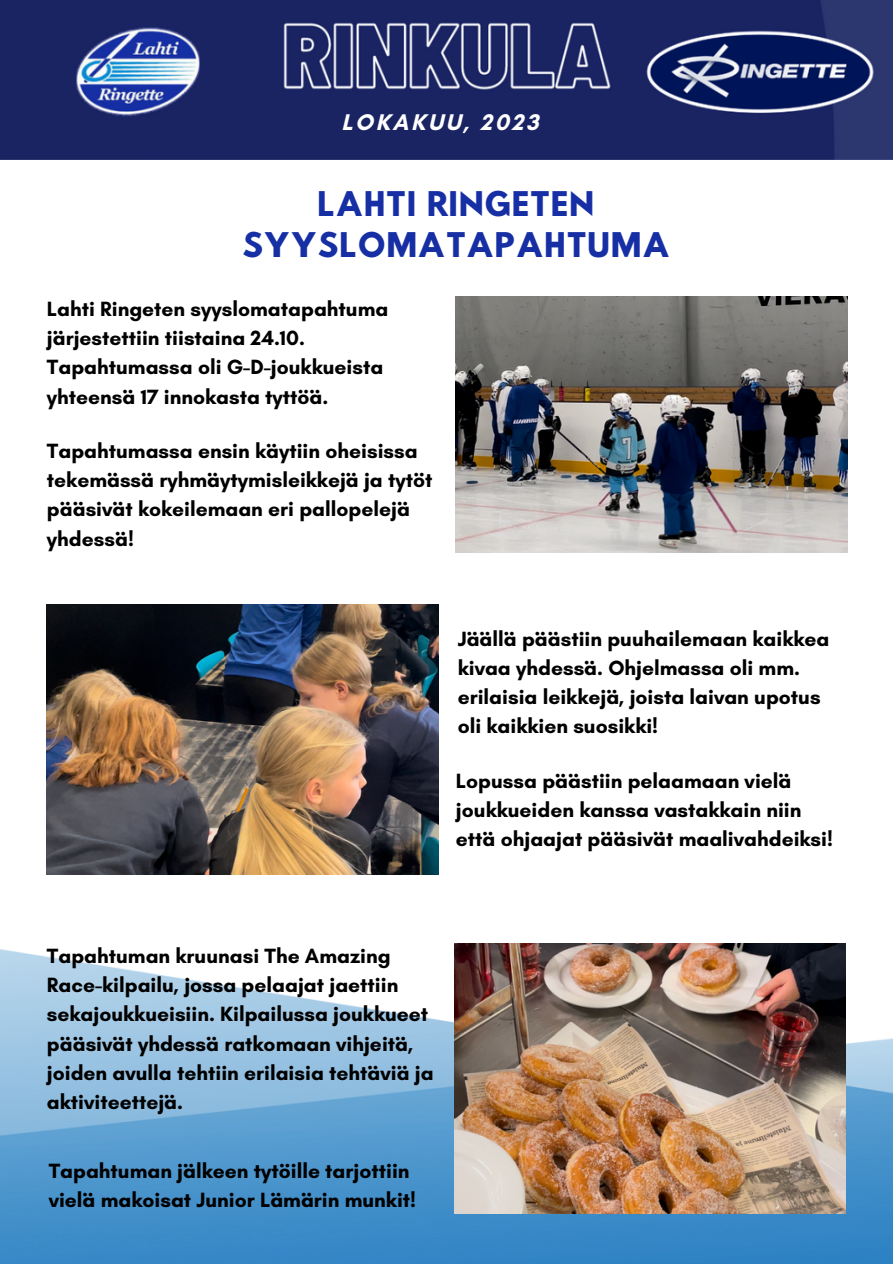
<style>
.page{position:relative;width:893px;height:1264px;background:#fff}
.page>*{position:absolute;margin:0;border:0;box-sizing:border-box;transform-origin:0 0}
.t1{font:30.15px/41.5px "Hussar Bd";color:#172fa4;text-align:center}
.t2{font:700 23.1px "Glacial Indifference";letter-spacing:.115em;color:#fff}
.t3{font:700 21px/29.2px "Glacial Indifference";color:#000}
</style>
<div class="page">
<img style="left:0;top:0;width:892px;height:160px">
<img style="left:0;top:943px;width:892px;height:320px">
<img style="left:456px;top:296px;width:391px;height:256px">
<img style="left:47px;top:604px;width:391px;height:270px">
<img style="left:454px;top:943px;width:391px;height:270px">
<p class="t2" style="left:341px;top:108px;width:199px">LOKAKUU, 2023</p>
<h1 class="t1" style="left:242px;top:187px;width:430px">LAHTI RINGETEN<br>SYYSLOMATAPAHTUMA</h1>
<p class="t3" style="left:47px;top:294px;width:343px">Lahti Ringeten syyslomatapahtuma järjestettiin tiistaina 24.10.<br>Tapahtumassa oli G-D-joukkueista yhteensä 17 innokasta tyttöä.</p>
<p class="t3" style="left:47px;top:436px;width:387px">Tapahtumassa ensin käytiin oheisissa tekemässä ryhmäytymisleikkejä ja tytöt pääsivät kokeilemaan eri pallopelejä yhdessä!</p>
<p class="t3" style="left:457px;top:623px;width:373px">Jäällä päästiin puuhailemaan kaikkea kivaa yhdessä. Ohjelmassa oli mm. erilaisia leikkejä, joista laivan upotus oli kaikkien suosikki!</p>
<p class="t3" style="left:456px;top:765px;width:378px">Lopussa päästiin pelaamaan vielä joukkueiden kanssa vastakkain niin että ohjaajat pääsivät maalivahdeiksi!</p>
<p class="t3" style="left:47px;top:940px;width:388px">Tapahtuman kruunasi The Amazing Race-kilpailu, jossa pelaajat jaettiin sekajoukkueisiin. Kilpailussa joukkueet pääsivät yhdessä ratkomaan vihjeitä, joiden avulla tehtiin erilaisia tehtäviä ja aktiviteettejä.</p>
<p class="t3" style="left:49px;top:1156px;width:369px">Tapahtuman jälkeen tytöille tarjottiin vielä makoisat Junior Lämärin munkit!</p>
</div>
